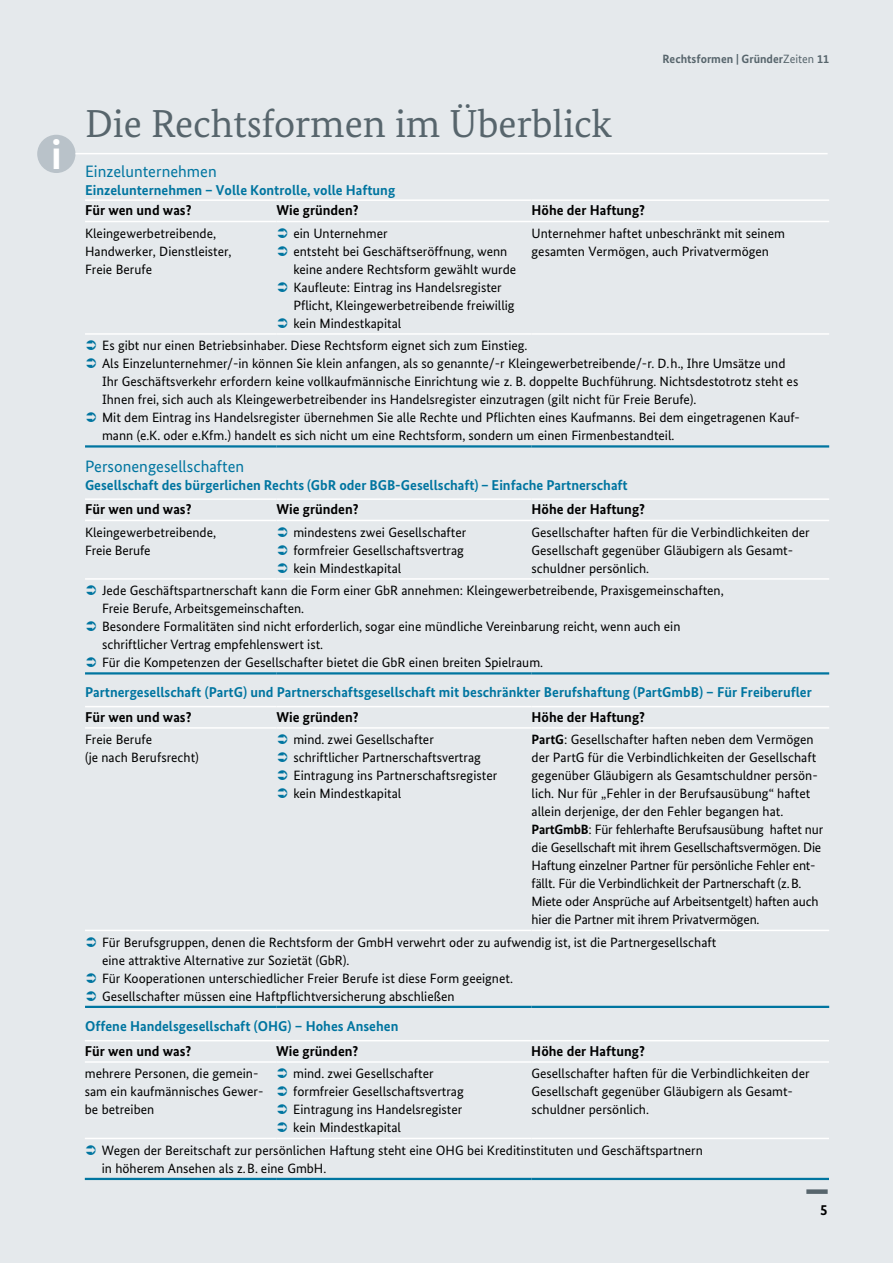
<style>
.page{position:relative;width:893px;height:1263px;background:#e5e9ec}
.page>*{position:absolute;margin:0;border:0;box-sizing:border-box;transform-origin:0 0}
.t1{font:700 42px "Bundes Sans";color:#fff}
.t2{font:39px "Bundes Serif";color:#57656c}
.t3{font:16.5px "Bundes Sans";color:#0075a0}
.t4{font:700 15px "Bundes Sans";color:#000}
.t5{font:700 14.25px "Bundes Sans";color:#0075a0}
.t6{font:700 14.25px "Bundes Sans";color:#000}
.t7{font:13.5px/18px "Bundes Sans";color:#000}
.t8{font:700 12px "Bundes Sans";color:#57656c}
.s1{font-weight:400}
.s2{font-weight:700}
</style>
<div class="page">
<div style="left:37px;top:135px;width:38px;height:38px;background:#b9c2c9;border-radius:50%"></div>
<hr style="left:75px;top:153px;width:753px;height:1px;background:#fff">
<div style="left:806px;top:1189px;width:22px;height:5px;background:#57656c"></div>
<hr style="left:85px;top:333px;width:191px;height:2px;background:#fff">
<hr style="left:276px;top:333px;width:255px;height:2px;background:#fff">
<hr style="left:531px;top:333px;width:298px;height:2px;background:#fff">
<hr style="left:85px;top:199px;width:191px;height:2px;background:#fff">
<hr style="left:276px;top:199px;width:255px;height:2px;background:#fff">
<hr style="left:531px;top:199px;width:298px;height:2px;background:#fff">
<hr style="left:85px;top:221px;width:191px;height:1px;background:#fff">
<hr style="left:276px;top:221px;width:255px;height:1px;background:#fff">
<hr style="left:531px;top:221px;width:298px;height:1px;background:#fff">
<hr style="left:85px;top:445px;width:191px;height:3px;background:#0075a0">
<hr style="left:276px;top:445px;width:255px;height:3px;background:#0075a0">
<hr style="left:531px;top:445px;width:298px;height:3px;background:#0075a0">
<hr style="left:85px;top:578px;width:191px;height:2px;background:#fff">
<hr style="left:276px;top:578px;width:255px;height:2px;background:#fff">
<hr style="left:531px;top:578px;width:298px;height:2px;background:#fff">
<hr style="left:85px;top:498px;width:191px;height:2px;background:#fff">
<hr style="left:276px;top:498px;width:255px;height:2px;background:#fff">
<hr style="left:531px;top:498px;width:298px;height:2px;background:#fff">
<hr style="left:85px;top:520px;width:191px;height:1px;background:#fff">
<hr style="left:276px;top:520px;width:255px;height:1px;background:#fff">
<hr style="left:531px;top:520px;width:298px;height:1px;background:#fff">
<hr style="left:85px;top:672px;width:191px;height:2px;background:#0075a0">
<hr style="left:276px;top:672px;width:255px;height:2px;background:#0075a0">
<hr style="left:531px;top:672px;width:298px;height:2px;background:#0075a0">
<hr style="left:85px;top:930px;width:191px;height:1px;background:#fff">
<hr style="left:276px;top:930px;width:255px;height:1px;background:#fff">
<hr style="left:531px;top:930px;width:298px;height:1px;background:#fff">
<hr style="left:85px;top:706px;width:191px;height:1px;background:#fff">
<hr style="left:276px;top:706px;width:255px;height:1px;background:#fff">
<hr style="left:531px;top:706px;width:298px;height:1px;background:#fff">
<hr style="left:85px;top:727px;width:191px;height:2px;background:#fff">
<hr style="left:276px;top:727px;width:255px;height:2px;background:#fff">
<hr style="left:531px;top:727px;width:298px;height:2px;background:#fff">
<hr style="left:85px;top:1006px;width:191px;height:2px;background:#0075a0">
<hr style="left:276px;top:1006px;width:255px;height:2px;background:#0075a0">
<hr style="left:531px;top:1006px;width:298px;height:2px;background:#0075a0">
<hr style="left:85px;top:1138px;width:191px;height:1px;background:#fff">
<hr style="left:276px;top:1138px;width:255px;height:1px;background:#fff">
<hr style="left:531px;top:1138px;width:298px;height:1px;background:#fff">
<hr style="left:85px;top:1040px;width:191px;height:1px;background:#fff">
<hr style="left:276px;top:1040px;width:255px;height:1px;background:#fff">
<hr style="left:531px;top:1040px;width:298px;height:1px;background:#fff">
<hr style="left:85px;top:1061px;width:191px;height:2px;background:#fff">
<hr style="left:276px;top:1061px;width:255px;height:2px;background:#fff">
<hr style="left:531px;top:1061px;width:298px;height:2px;background:#fff">
<hr style="left:85px;top:1178px;width:191px;height:2px;background:#0075a0">
<hr style="left:276px;top:1178px;width:255px;height:2px;background:#0075a0">
<hr style="left:531px;top:1178px;width:298px;height:2px;background:#0075a0">
<h1 class="t1" style="left:51px;top:129px;width:12px">i</h1>
<h2 class="t2" style="left:85px;top:99px;width:529px">Die Rechtsformen im Überblick</h2>
<h3 class="t3" style="left:85px;top:161px;width:133px">Einzelunternehmen</h3>
<h3 class="t5" style="left:85px;top:181px;width:312px">Einzelunternehmen – Volle Kontrolle, volle Haftung</h3>
<p class="t8" style="left:662px;top:52px;width:168px">Rechtsformen | Gründer<span class="s1">Zeiten</span> 11</p>
<p class="t6" style="left:85px;top:202px;width:108px">Für wen und was?</p>
<p class="t6" style="left:276px;top:202px;width:84px">Wie gründen?</p>
<p class="t6" style="left:531px;top:202px;width:115px">Höhe der Haftung?</p>
<p class="t7" style="left:85px;top:224px;width:148px">Kleingewerbetreibende,<br>Handwerker, Dienstleister,<br>Freie Berufe</p>
<p class="t7" style="left:293px;top:224px;width:224px">ein Unternehmer<br>entsteht bei Geschäftseröffnung, wenn keine andere Rechtsform gewählt wurde Kaufleute: Eintrag ins Handelsregister Pflicht, Kleingewerbetreibende freiwillig kein Mindestkapital</p>
<p class="t7" style="left:531px;top:224px;width:255px">Unternehmer haftet unbeschränkt mit seinem gesamten Vermögen, auch Privatvermögen</p>
<p class="t7" style="left:102px;top:337px;width:699px">Es gibt nur einen Betriebsinhaber. Diese Rechtsform eignet sich zum Einstieg.<br>Als Einzelunternehmer/-in können Sie klein anfangen, als so genannte/-r Kleingewerbetreibende/-r. D.h., Ihre Umsätze und Ihr Geschäftsverkehr erfordern keine vollkaufmännische Einrichtung wie z. B. doppelte Buchführung. Nichtsdestotrotz steht es Ihnen frei, sich auch als Kleingewerbetreibender ins Handelsregister einzutragen (gilt nicht für Freie Berufe).<br>Mit dem Eintrag ins Handelsregister übernehmen Sie alle Rechte und Pflichten eines Kaufmanns. Bei dem eingetragenen Kauf&shy;mann (e.K. oder e.Kfm.) handelt es sich nicht um eine Rechtsform, sondern um einen Firmenbestandteil.</p>
<h3 class="t3" style="left:85px;top:456px;width:161px">Personengesellschaften</h3>
<h4 class="t5" style="left:85px;top:476px;width:544px">Gesellschaft des bürgerlichen Rechts (GbR oder BGB-Gesellschaft) – Einfache Partnerschaft</h4>
<p class="t6" style="left:85px;top:501px;width:108px">Für wen und was?</p>
<p class="t6" style="left:276px;top:501px;width:84px">Wie gründen?</p>
<p class="t6" style="left:531px;top:501px;width:115px">Höhe der Haftung?</p>
<p class="t7" style="left:85px;top:523px;width:133px">Kleingewerbetreibende,<br>Freie Berufe</p>
<p class="t7" style="left:293px;top:523px;width:175px">mindestens zwei Gesellschafter formfreier Gesellschaftsvertrag kein Mindestkapital</p>
<p class="t7" style="left:531px;top:523px;width:280px">Gesellschafter haften für die Verbindlichkeiten der<br>Gesellschaft gegenüber Gläubigern als Gesamt&shy;schuldner persönlich.</p>
<p class="t7" style="left:102px;top:582px;width:623px">Jede Geschäftspartnerschaft kann die Form einer GbR annehmen: Kleingewerbetreibende, Praxisgemeinschaften, Freie Berufe, Arbeitsgemeinschaften.<br>Besondere Formalitäten sind nicht erforderlich, sogar eine mündliche Vereinbarung reicht, wenn auch ein schriftlicher Vertrag empfehlenswert ist.<br>Für die Kompetenzen der Gesellschafter bietet die GbR einen breiten Spielraum.</p>
<h4 class="t5" style="left:85px;top:683px;width:728px">Partnergesellschaft (PartG) und Partnerschaftsgesellschaft mit beschränkter Berufshaftung (PartGmbB) – Für Freiberufler</h4>
<p class="t6" style="left:85px;top:708px;width:108px">Für wen und was?</p>
<p class="t6" style="left:276px;top:708px;width:84px">Wie gründen?</p>
<p class="t6" style="left:531px;top:708px;width:115px">Höhe der Haftung?</p>
<p class="t7" style="left:85px;top:731px;width:115px">Freie Berufe<br>(je nach Berufsrecht)</p>
<p class="t7" style="left:293px;top:731px;width:205px">mind. zwei Gesellschafter schriftlicher Partnerschaftsvertrag<br>Eintragung ins Partnerschaftsregister kein Mindestkapital</p>
<p class="t7" style="left:531px;top:731px;width:293px"><span class="s2">PartG</span>: Gesellschafter haften neben dem Vermögen der PartG für die Verbindlichkeiten der Gesellschaft gegenüber Gläubigern als Gesamtschuldner persön&shy;lich. Nur für „Fehler in der Berufsausübung“ haftet allein derjenige, der den Fehler begangen hat.<br><span class="s2">PartGmbB</span>: Für fehlerhafte Berufsausübung haftet nur die Gesellschaft mit ihrem Gesellschaftsvermögen. Die Haftung einzelner Partner für persönliche Fehler ent&shy;fällt. Für die Verbindlichkeit der Partnerschaft (z.B.<br>Miete oder Ansprüche auf Arbeitsentgelt) haften auch hier die Partner mit ihrem Privatvermögen.</p>
<p class="t7" style="left:102px;top:933px;width:616px">Für Berufsgruppen, denen die Rechtsform der GmbH verwehrt oder zu aufwendig ist, ist die Partnergesellschaft eine attraktive Alternative zur Sozietät (GbR).<br>Für Kooperationen unterschiedlicher Freier Berufe ist diese Form geeignet.<br>Gesellschafter müssen eine Haftpflichtversicherung abschließen</p>
<h3 class="t5" style="left:85px;top:1017px;width:315px">Offene Handelsgesellschaft (OHG) – Hohes Ansehen</h3>
<p class="t6" style="left:85px;top:1042px;width:108px">Für wen und was?</p>
<p class="t6" style="left:276px;top:1042px;width:84px">Wie gründen?</p>
<p class="t6" style="left:531px;top:1042px;width:115px">Höhe der Haftung?</p>
<p class="t7" style="left:85px;top:1065px;width:180px">mehrere Personen, die gemein&shy;sam ein kaufmännisches Gewer&shy;be betreiben</p>
<p class="t7" style="left:293px;top:1065px;width:172px">mind. zwei Gesellschafter formfreier Gesellschaftsvertrag<br>Eintragung ins Handelsregister kein Mindestkapital</p>
<p class="t7" style="left:531px;top:1065px;width:280px">Gesellschafter haften für die Verbindlichkeiten der<br>Gesellschaft gegenüber Gläubigern als Gesamt&shy;schuldner persönlich.</p>
<p class="t7" style="left:102px;top:1141px;width:603px">Wegen der Bereitschaft zur persönlichen Haftung steht eine OHG bei Kreditinstituten und Geschäftspartnern in höherem Ansehen als z.B. eine GmbH.</p>
<p class="t4" style="left:820px;top:1201px;width:9px">5</p>
</div>
